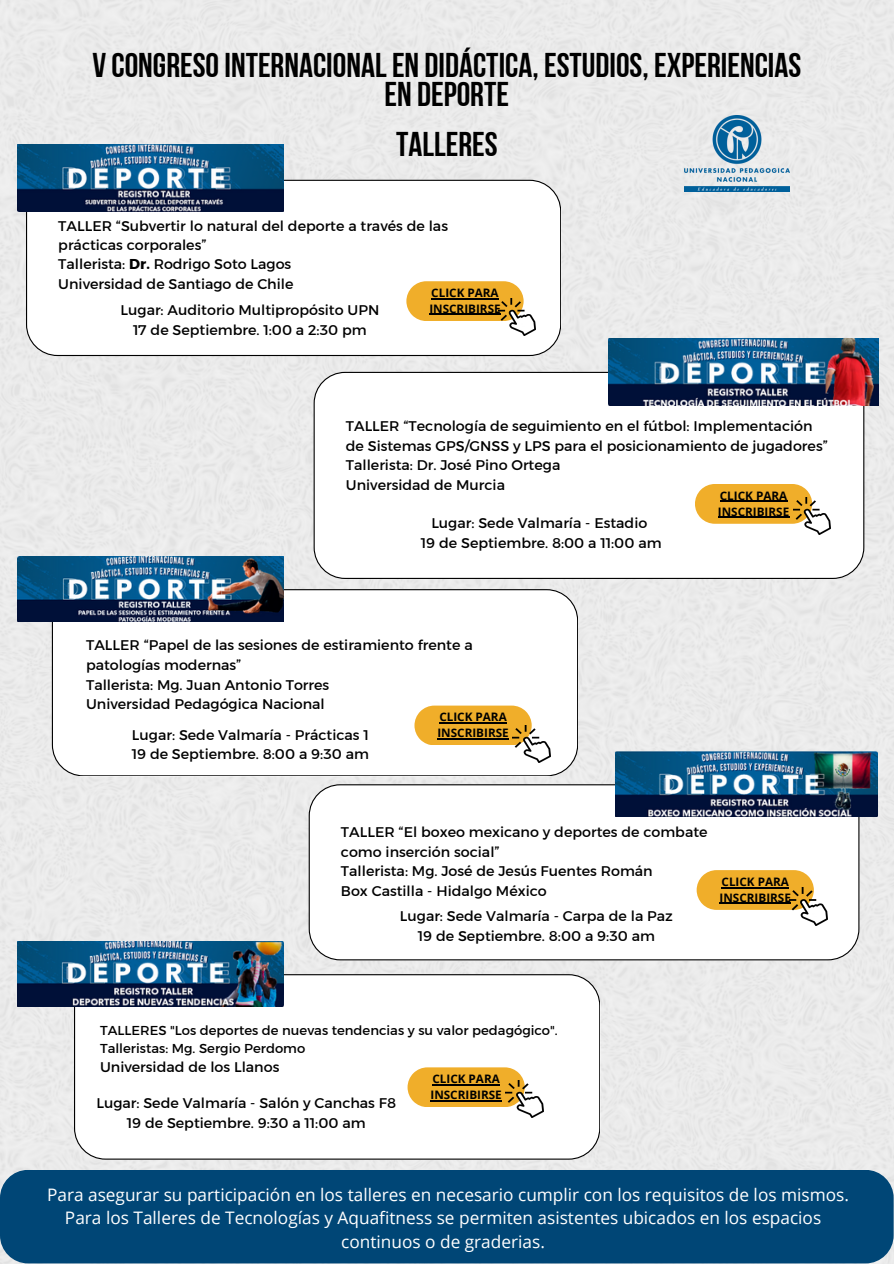
<style>
.page{position:relative;width:894px;height:1264px;background:#fff}
.page>*{position:absolute;margin:0;border:0;box-sizing:border-box;transform-origin:0 0}
.t1{font:34.35px/29.2px "Bebas Neue Cyrillic";color:#000;text-align:center}
.t2{font:17.25px/23.7px "Open Sans";color:#fff;text-align:center}
.t3{font:14.25px/19.8px "Kief Montaser Regular";color:#000}
.t4{font:13.2px/18.1px "Kief Montaser Regular";color:#000}
.t5{font:700 11.7px/15.8px "Open Sans";color:#000}
.s1{font-family:"Kief Montaser Bold"}
</style>
<div class="page">
<div style="left:0;top:0;width:893px;height:1263px;background:#ebebeb"></div>
<div style="left:0;top:1169px;width:893px;height:94px;background:#004676;border-radius:28px"></div>
<img style="left:684px;top:115px;width:105px;height:77px">
<svg style="left:26px;top:180px;width:534px;height:176px"></svg>
<svg style="left:52px;top:589px;width:525px;height:187px"></svg>
<svg style="left:74px;top:974px;width:525px;height:185px"></svg>
<svg style="left:313px;top:372px;width:550px;height:207px"></svg>
<svg style="left:308px;top:784px;width:551px;height:176px"></svg>
<svg style="left:406px;top:281px;width:117px;height:40px;background:#e8ad38"></svg>
<hr style="left:431px;top:298px;width:67px;height:1px;background:#000">
<hr style="left:429px;top:314px;width:71px;height:1px;background:#000">
<img style="left:498px;top:298px;width:37px;height:37px">
<svg style="left:694px;top:484px;width:118px;height:40px;background:#ecb139"></svg>
<hr style="left:719px;top:501px;width:68px;height:1px;background:#000">
<hr style="left:717px;top:516px;width:72px;height:2px;background:#000">
<img style="left:793px;top:497px;width:37px;height:37px">
<svg style="left:414px;top:705px;width:117px;height:40px;background:#e8ae39"></svg>
<hr style="left:439px;top:722px;width:67px;height:1px;background:#000">
<hr style="left:437px;top:738px;width:71px;height:1px;background:#000">
<img style="left:512px;top:725px;width:38px;height:37px">
<svg style="left:696px;top:870px;width:117px;height:39px;background:#e8ad37"></svg>
<hr style="left:721px;top:887px;width:67px;height:1px;background:#000">
<hr style="left:719px;top:902px;width:71px;height:1px;background:#000">
<img style="left:789px;top:888px;width:37px;height:37px">
<svg style="left:407px;top:1067px;width:117px;height:40px;background:#e8ad38"></svg>
<hr style="left:432px;top:1084px;width:67px;height:1px;background:#000">
<hr style="left:430px;top:1099px;width:71px;height:2px;background:#000">
<img style="left:506px;top:1080px;width:37px;height:37px">
<img style="left:17px;top:145px;width:267px;height:66px">
<img style="left:608px;top:339px;width:270px;height:66px">
<img style="left:17px;top:556px;width:267px;height:65px">
<img style="left:615px;top:751px;width:262px;height:65px">
<img style="left:17px;top:941px;width:267px;height:65px">
<h1 class="t1" style="left:92px;top:54px;width:710px">V CONGRESOINTERNACIONALEN DIDÁCTICA, ESTUDIOS, EXPERIENCIAS<br>EN DEPORTE</h1>
<p class="t1" style="left:396px;top:133px;width:103px">TALLERES</p>
<h3 class="t3" style="left:58px;top:216px;width:391px;line-height:19.2px">TALLER “Subvertir lo natural del deporte a través de las prácticas corporales”<br>Tallerista: <span class="s1">Dr.</span> Rodrigo Soto Lagos<br>Universidad de Santiago de Chile</h3>
<p class="t5" style="left:429px;top:284px;width:73px">CLICK PARA<br>INSCRIBIRSE</p>
<h3 class="t3" style="left:120px;top:300px;width:260px;text-align:center">Lugar: Auditorio Multipropósito UPN<br>17 de Septiembre. 1:00 a 2:30 pm</h3>
<h3 class="t3" style="left:346px;top:416px;width:483px">TALLER “Tecnología de seguimiento en el fútbol: Implementación de Sistemas GPS/GNSS y LPS para el posicionamiento de jugadores” Tallerista: Dr. José Pino Ortega<br>Universidad de Murcia</h3>
<h3 class="t5" style="left:717px;top:487px;width:73px">CLICK PARA<br>INSCRIBIRSE</h3>
<p class="t3" style="left:421px;top:513px;width:242px;text-align:center">Lugar: Sede Valmaría - Estadio<br>19 de Septiembre. 8:00 a 11:00 am</p>
<p class="t3" style="left:86px;top:635px;width:388px">TALLER “Papel de las sesiones de estiramiento frente a patologías modernas”<br>Tallerista: Mg. Juan Antonio Torres<br>Universidad Pedagógica Nacional</p>
<p class="t5" style="left:437px;top:709px;width:73px">CLICK PARA<br>INSCRIBIRSE</p>
<p class="t3" style="left:132px;top:724px;width:239px">Lugar: Sede Valmaría - Prácticas 1<br>19 de Septiembre. 8:00 a 9:30 am</p>
<h3 class="t3" style="left:341px;top:821px;width:368px">TALLER “El boxeo mexicano y deportes de combate como inserción social”<br>Tallerista: Mg. José de Jesús Fuentes Román<br>Box Castilla - Hidalgo México</h3>
<h3 class="t3" style="left:400px;top:906px;width:274px;text-align:center">Lugar: Sede Valmaría - Carpa de la Paz<br>19 de Septiembre. 8:00 a 9:30 am</h3>
<p class="t5" style="left:719px;top:873px;width:73px">CLICK PARA<br>INSCRIBIRSE</p>
<p class="t4" style="left:100px;top:1020px;width:459px">TALLERES "Los deportes de nuevas tendencias y su valor pedagógico".<br>Talleristas: Mg. Sergio Perdomo</p>
<p class="t3" style="left:100px;top:1057px;width:181px">Universidad de los Llanos</p>
<p class="t5" style="left:430px;top:1070px;width:73px">CLICK PARA<br>INSCRIBIRSE</p>
<h2 class="t3" style="left:96px;top:1093px;width:301px;text-align:center">Lugar: Sede Valmaría - Salón y Canchas F8<br>19 de Septiembre. 9:30 a 11:00 am</h2>
<p class="t2" style="left:47px;top:1181px;width:803px">Para asegurar su participación en los talleres en necesario cumplir con los requisitos de los mismos.<br>Para los Talleres de Tecnologías y Aquafitness se permiten asistentes ubicados en los espacios continuos o de graderias.</p>
</div>
